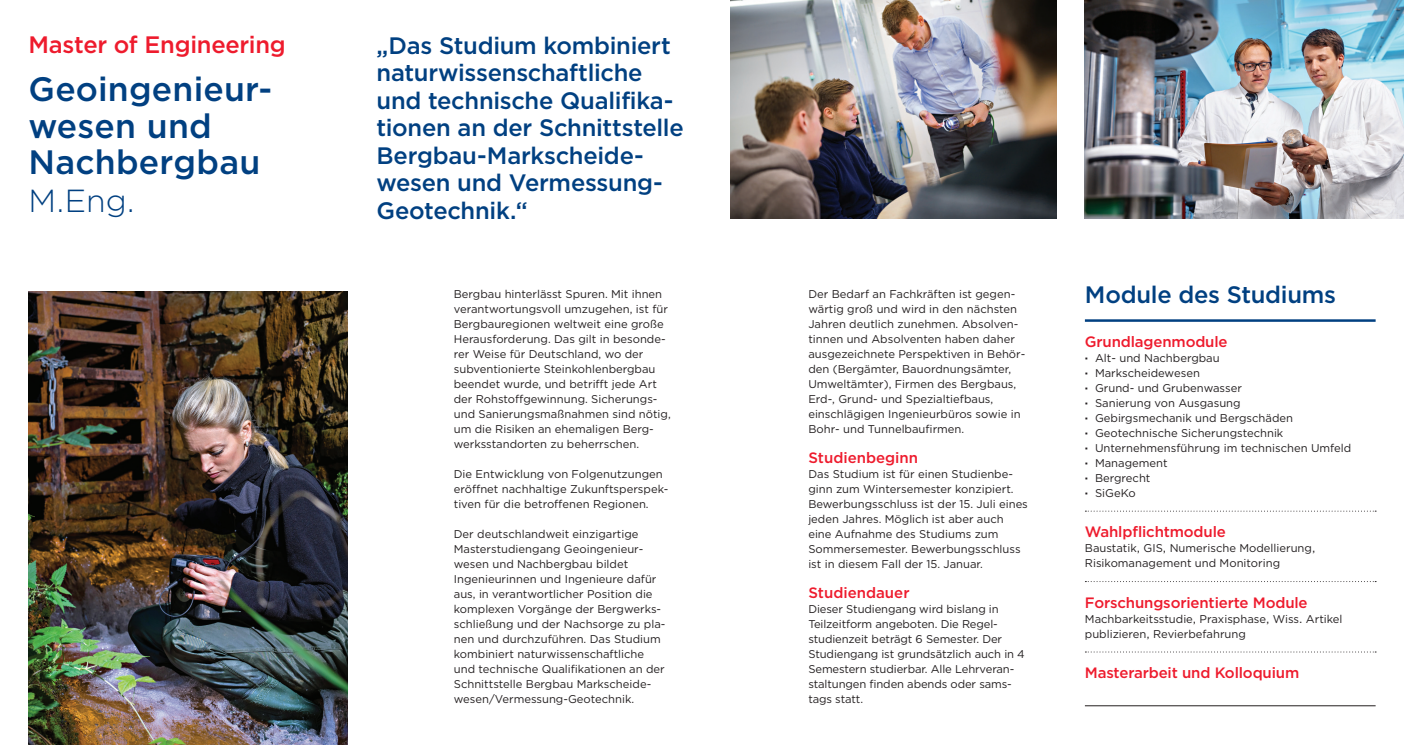
<style>
.page{position:relative;width:1404px;height:745px;background:#fff}
.page>*{position:absolute;margin:0;border:0;box-sizing:border-box;transform-origin:0 0}
.t1{font:500 33.75px/36.2px "Gotham";letter-spacing:.005em;color:#014081}
.t2{font:300 31.88px "Gotham";color:#014081}
.t3{font:500 23.75px/27.5px "Gotham";letter-spacing:-.015em;color:#014081}
.t4{font:500 23.75px "Gotham";letter-spacing:-.01em;color:#ee1b2d}
.t5{font:500 15px "Gotham";letter-spacing:-.01em;color:#ee1b2d}
.t6{font:11.25px/15px "Gotham";color:#231f20}
.s1{font-weight:700}
</style>
<div class="page">
<img style="left:28px;top:291px;width:319px;height:453px">
<img style="left:1084px;top:0;width:319px;height:218px">
<hr style="left:1084px;top:319px;width:291px;height:2px;background:#014081">
<hr style="left:1084px;top:705px;width:291px;height:1px;background:#231f20">
<svg style="left:1085px;top:510px;width:289px;height:1px"></svg>
<svg style="left:1085px;top:651px;width:290px;height:1px"></svg>
<img style="left:730px;top:0;width:326px;height:218px">
<h3 class="t4" style="left:28px;top:29px;width:259px">Master of Engineering</h3>
<h1 class="t1" style="left:28px;top:71px;width:245px">Geoingenieur&shy;wesen und<br>Nachbergbau</h1>
<h2 class="t2" style="left:28px;top:180px;width:108px">M.Eng.</h2>
<h3 class="t3" style="left:376px;top:31px;width:309px">„Das Studium kombiniert naturwissenschaftliche und technische Qualifika&shy;tionen an der Schnittstelle<br>Bergbau-Markscheide&shy;wesen und Vermessung-<br>Geotechnik.“</h3>
<p class="t6" style="left:454px;top:286px;width:218px">Bergbau hinterlässt Spuren. Mit ihnen verantwortungsvoll umzugehen, ist für Bergbauregionen weltweit eine große Herausforderung. Das gilt in besonde&shy;rer Weise für Deutschland, wo der subventionierte Steinkohlenbergbau beendet wurde, und betrifft jede Art der Rohstoffgewinnung. Sicherungs&shy;und Sanierungsmaßnahmen sind nötig, um die Risiken an ehemaligen Berg&shy;werksstandorten zu beherrschen.</p>
<p class="t6" style="left:454px;top:466px;width:216px">Die Entwicklung von Folgenutzungen eröffnet nachhaltige Zukunftsperspek&shy;tiven für die betroffenen Regionen.</p>
<p class="t6" style="left:454px;top:526px;width:213px">Der deutschlandweit einzigartige Masterstudiengang Geoingenieur&shy;wesen und Nachbergbau bildet Ingenieurinnen und Ingenieure dafür aus, in verantwortlicher Position die komplexen Vorgänge der Bergwerks&shy;schließung und der Nachsorge zu pla&shy;nen und durchzuführen. Das Studium kombiniert naturwissenschaftliche und technische Qualifikationen an der Schnittstelle Bergbau Markscheide&shy;wesen/Vermessung-Geotechnik.</p>
<p class="t6" style="left:808px;top:286px;width:218px">Der Bedarf an Fachkräften ist gegen&shy;wärtig groß und wird in den nächsten Jahren deutlich zunehmen. Absolven&shy;tinnen und Absolventen haben daher ausgezeichnete Perspektiven in Behör&shy;den (Bergämter, Bauordnungsämter, Umweltämter), Firmen des Bergbaus, Erd-, Grund- und Spezialtiefbaus, einschlägigen Ingenieurbüros sowie in Bohr- und Tunnelbaufirmen.</p>
<h3 class="t5" style="left:808px;top:447px;width:111px">Studienbeginn</h3>
<p class="t6" style="left:808px;top:466px;width:221px">Das Studium ist für einen Studienbe&shy;ginn zum Wintersemester konzipiert.<br>Bewerbungsschluss ist der 15. Juli eines jeden Jahres. Möglich ist aber auch eine Aufnahme des Studiums zum Sommersemester. Bewerbungsschluss ist in diesem Fall der 15. Januar.</p>
<h3 class="t5" style="left:808px;top:582px;width:103px">Studiendauer</h3>
<p class="t6" style="left:808px;top:601px;width:218px">Dieser Studiengang wird bislang in Teilzeitform angeboten. Die Regel&shy;studienzeit beträgt 6 Semester. Der Studiengang ist grundsätzlich auch in 4<br>Semestern studierbar. Alle Lehrveran&shy;staltungen finden abends oder sams&shy;tags statt.</p>
<h3 class="t3" style="left:1084px;top:280px;width:253px">Module des Studiums</h3>
<h3 class="t5" style="left:1084px;top:331px;width:144px">Grundlagenmodule</h3>
<p class="t6" style="left:1084px;top:350px;width:268px"><span class="s1">·</span> Alt- und Nachbergbau<br><span class="s1">·</span> Markscheidewesen<br><span class="s1">·</span> Grund- und Grubenwasser<br><span class="s1">·</span> Sanierung von Ausgasung<br><span class="s1">·</span> Gebirgsmechanik und Bergschäden<br><span class="s1">·</span> Geotechnische Sicherungstechnik<br><span class="s1">·</span> Unternehmensführung im technischen Umfeld <span class="s1">·</span> Management<br><span class="s1">·</span> Bergrecht<br><span class="s1">·</span> SiGeKo</p>
<h3 class="t5" style="left:1084px;top:522px;width:142px">Wahlpflichtmodule</h3>
<p class="t6" style="left:1084px;top:540px;width:232px">Baustatik, GIS, Numerische Modellierung,<br>Risikomanagement und Monitoring</p>
<h3 class="t5" style="left:1084px;top:592px;width:224px">Forschungsorientierte Module</h3>
<p class="t6" style="left:1084px;top:610px;width:259px">Machbarkeitsstudie, Praxisphase, Wiss. Artikel publizieren, Revierbefahrung</p>
<h3 class="t5" style="left:1084px;top:662px;width:216px">Masterarbeit und Kolloquium</h3>
</div>
